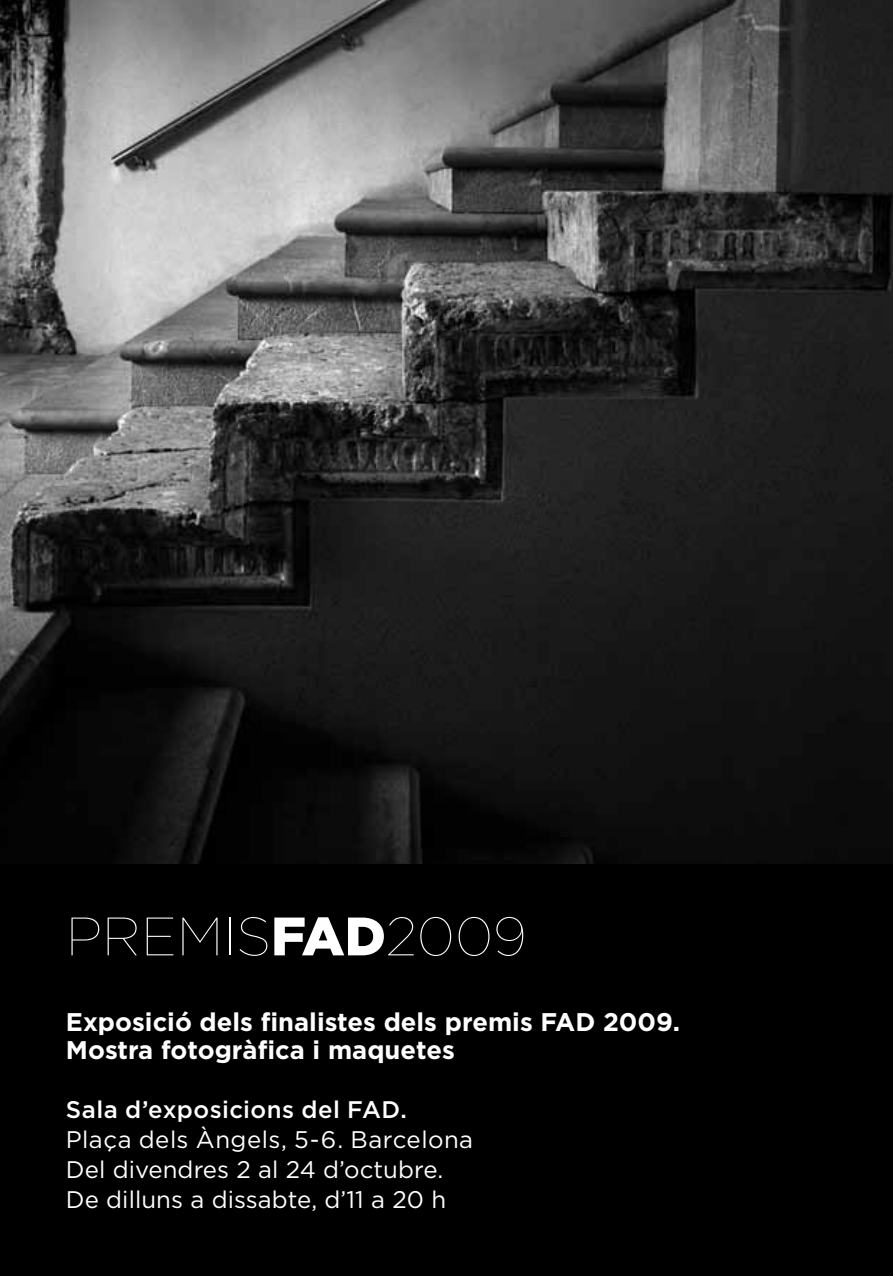
<style>
.page{position:relative;width:893px;height:1276px;background:#fff}
.page>*{position:absolute;margin:0;border:0;box-sizing:border-box;transform-origin:0 0}
.t1{font:100 54px "Gotham";color:#fff}
.t2{font:700 25.5px/28.5px "Gotham";color:#fff}
.t3{font:24px/30px "Gotham";letter-spacing:.005em;color:#fff}
.t4{font:500 24px "Gotham";letter-spacing:.02em;color:#fff}
.s1{font-weight:900}
</style>
<div class="page">
<img style="left:0;top:0;width:893px;height:864px">
<div style="left:0;top:864px;width:893px;height:412px;background:#000"></div>
<h1 class="t1" style="left:66px;top:907px;width:463px">PREMIS<span class="s1">FAD</span>2009</h1>
<p class="t2" style="left:66px;top:1006px;width:616px">Exposició dels finalistes dels premis FAD 2009.<br>Mostra fotogràfica i maquetes</p>
<p class="t4" style="left:66px;top:1095px;width:343px">Sala d’exposicions del FAD.</p>
<p class="t3" style="left:66px;top:1123px;width:409px">Plaça dels Àngels, 5-6. Barcelona<br>Del divendres 2 al 24 d’octubre.<br>De dilluns a dissabte, d’11 a 20 h</p>
</div>
